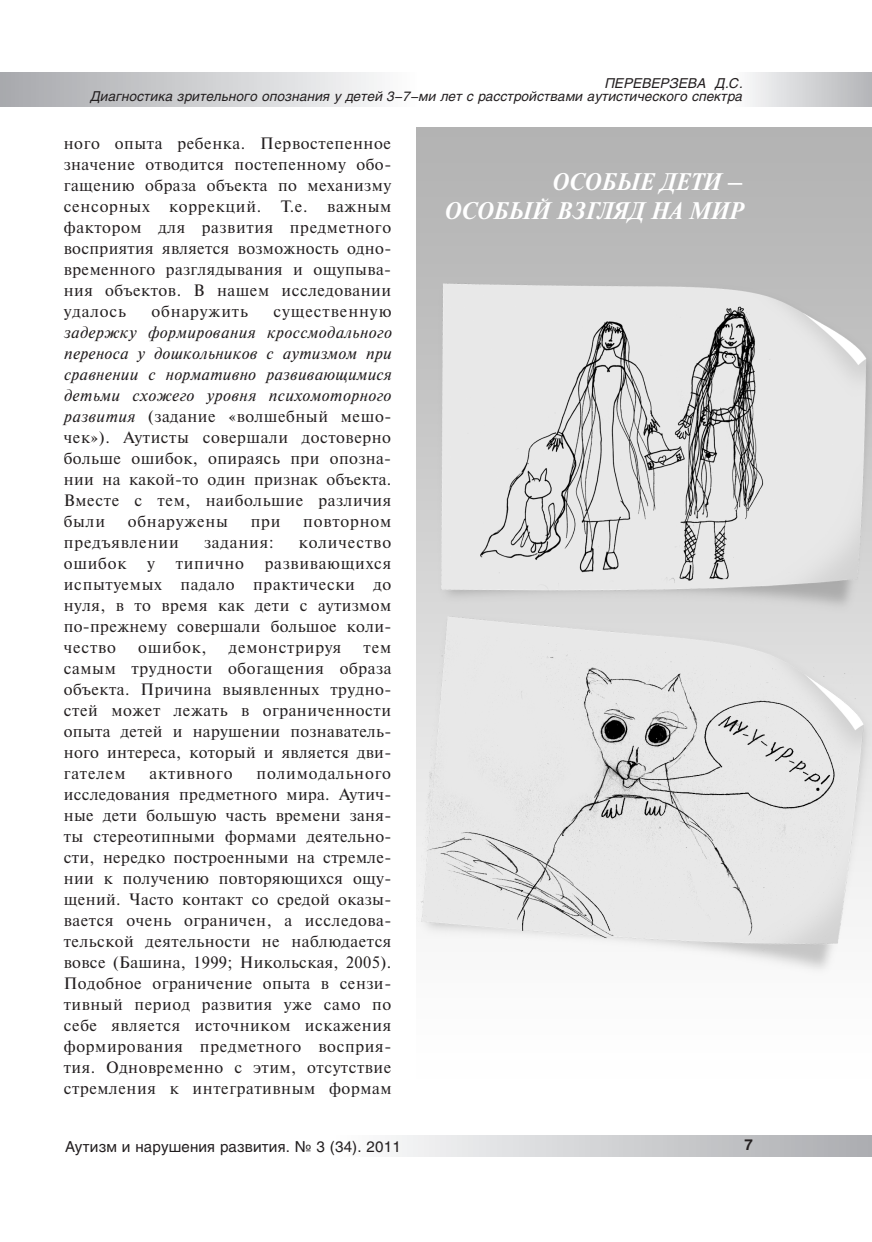
<style>
.page{position:relative;width:872px;height:1242px;background:#fff}
.page>*{position:absolute;margin:0;border:0;box-sizing:border-box;transform-origin:0 0}
.t1{font:italic 700 24px/28.8px "Newton C";color:#fff;text-align:right}
.t2{font:16.5px/21px "Newton C";letter-spacing:.035em;color:#231f20;text-align:justify}
.t3{font:16.5px "Newton C";letter-spacing:.055em;color:#231f20}
.t4{font:15px "Helios";letter-spacing:.01em;color:#231f20}
.t5{font:700 15px "Helios";color:#231f20}
.t6{font:italic 13.5px/13.5px "Helios";letter-spacing:.01em;color:#231f20;text-align:right}
.s1{font-style:italic}
</style>
<div class="page">
<div style="left:0;top:72px;width:417px;height:34px;background:linear-gradient(to right,#a7a8ac,#fcfcfd)"></div>
<div style="left:731px;top:72px;width:141px;height:34px;background:linear-gradient(to right,#fdfdfe,#b3b4b7)"></div>
<div style="left:332px;top:1135px;width:540px;height:22px;background:linear-gradient(to right,#fdfdfe,#abacb0)"></div>
<img style="left:417px;top:128px;width:455px;height:844px">
<p class="t6" style="left:91px;top:76px;width:653px">ПЕРЕВЕРЗЕВА Д.С.<br>Диагностика зрительного опознания у детей 3-7-ми лет с расстройствами аутистического спектра</p>
<p class="t2" style="left:64px;top:132px;width:329px">ного опыта ребенка. Первостепенное значение отводится постепенному обо&shy;гащению образа объекта по механизму сенсорных коррекций. Т.е. важным фактором для развития предметного восприятия является возможность одно&shy;временного разглядывания и ощупыва&shy;ния объектов. В нашем исследовании удалось</p>
<h1 class="t1" style="left:443px;top:168px;width:301px">ОСОБЫЕ ДЕТИ –<br>ОСОБЫЙ ВЗГЛЯД НА МИР</h1>
<p class="t3" style="left:152px;top:302px;width:98px">обнаружить</p>
<p class="t3" style="left:273px;top:302px;width:119px">существенную</p>
<p class="t2" style="left:64px;top:322px;width:329px"><span class="s1">задержку формирования кроссмодального переноса у дошкольников с аутизмом при сравнении с нормативно развивающимися детьми схожего уровня психомоторного развития</span> (задание «волшебный мешо&shy;чек»). Аутисты совершали достоверно больше ошибок, опираясь при опозна&shy;нии на какой-то один признак объекта.<br>Вместе с тем, наибольшие различия были</p>
<p class="t2" style="left:128px;top:511px;width:102px">обнаружены</p>
<p class="t2" style="left:251px;top:511px;width:31px">при</p>
<p class="t2" style="left:303px;top:511px;width:89px">повторном</p>
<p class="t3" style="left:64px;top:533px;width:116px">предъявлении</p>
<p class="t3" style="left:204px;top:533px;width:71px">задания:</p>
<p class="t3" style="left:299px;top:533px;width:94px">количество</p>
<p class="t2" style="left:64px;top:553px;width:64px">ошибок</p>
<p class="t2" style="left:147px;top:553px;width:9px">у</p>
<p class="t2" style="left:176px;top:553px;width:70px">типично</p>
<p class="t2" style="left:64px;top:553px;width:329px;text-indent:201px">развивающихся испытуемых падало практически до нуля, в то время как дети с аутизмом по-прежнему совершали большое коли&shy;чество</p>
<p class="t2" style="left:138px;top:637px;width:70px">ошибок,</p>
<p class="t2" style="left:229px;top:637px;width:114px">демонстрируя</p>
<p class="t2" style="left:64px;top:637px;width:329px;text-indent:300px">тем самым трудности обогащения образа объекта. Причина выявленных трудно&shy;стей может лежать в ограниченности опыта детей и нарушении познаватель&shy;ного интереса, который и является дви&shy;гателем</p>
<p class="t2" style="left:64px;top:763px;width:329px;text-indent:193px">полимодального исследования предметного мира. Аутич&shy;ные дети большую часть времени заня&shy;ты стереотипными формами деятельно&shy;сти, нередко построенными на стремле&shy;нии к получению повторяющихся ощу&shy;щений. Часто контакт со средой оказы&shy;вается очень ограничен, а исследова&shy;тельской деятельности не наблюдается вовсе (Башина, 1999; Никольская, 2005).<br>Подобное ограничение опыта в сензи&shy;тивный период развития уже само по себе является источником искажения формирования предметного восприя&shy;тия. Одновременно с этим, отсутствие стремления к интегративным формам</p>
<p class="t2" style="left:150px;top:763px;width:84px">активного</p>
<p class="t4" style="left:65px;top:1137px;width:337px">Аутизм и нарушения развития. № 3 (34). 2011</p>
<p class="t5" style="left:744px;top:1136px;width:10px">7</p>
</div>
